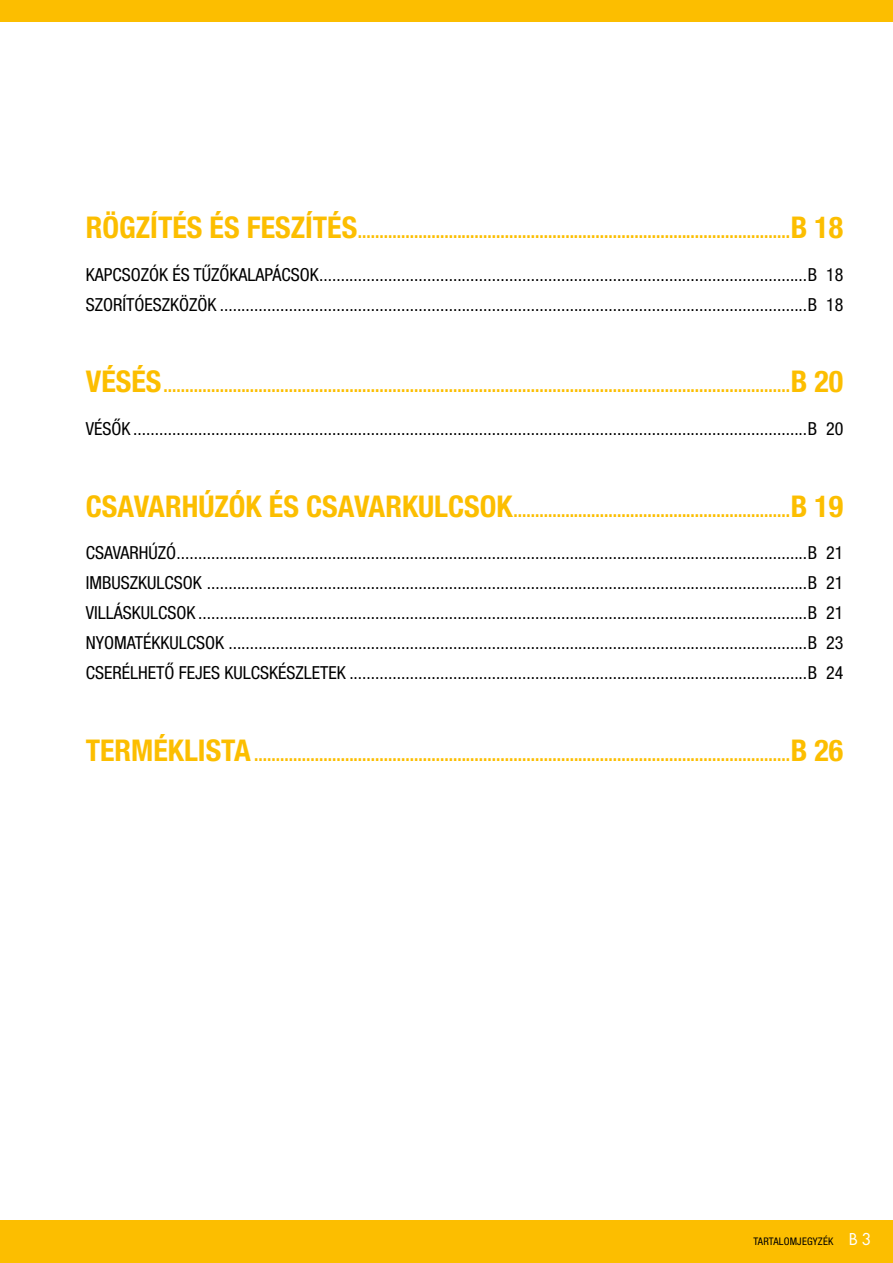
<style>
.page{position:relative;width:893px;height:1263px;background:#fff}
.page>*{position:absolute;margin:0;border:0;box-sizing:border-box;transform-origin:0 0}
.t1{font:condensed 18px/30px "Helvetica Neue LT Pro";color:#000}
.t2{font:700 condensed 18px "Helvetica Neue LT Pro";color:#fcbe00}
.t3{font:condensed 10.5px "Helvetica Neue LT Pro";letter-spacing:.02em;color:#000}
.s1{font-size:30px}
.s2{font-family:"Futura TOT";font-stretch:normal;font-size:18px;color:#fff}
</style>
<div class="page">
<div style="left:0;top:1220px;width:43px;height:43px;background:#fcbe00"></div>
<div style="left:0;top:0;width:893px;height:21px;background:#fcbe00"></div>
<div style="left:43px;top:1220px;width:850px;height:43px;background:#fcbe00"></div>
<p class="t2" style="left:86px;top:221px;width:759px"><span class="s1">RÖGZÍTÉS ÉS FESZÍTÉS</span>....................................................................................................<span class="s1">B 18</span></p>
<p class="t1" style="left:86px;top:259px;width:759px">KAPCSOZÓK ÉS TŰZŐKALAPÁCSOK.................................................................................................................B 18<br>SZORÍTÓESZKÖZÖK ........................................................................................................................................B 18</p>
<p class="t2" style="left:86px;top:375px;width:759px"><span class="s1">VÉSÉS</span>.................................................................................................................................................<span class="s1">B 20</span></p>
<p class="t1" style="left:86px;top:414px;width:759px">VÉSŐK ............................................................................................................................................................B 20</p>
<p class="t2" style="left:86px;top:499px;width:759px"><span class="s1">CSAVARHÚZÓK ÉS CSAVARKULCSOK</span>................................................................<span class="s1">B 19</span></p>
<p class="t1" style="left:86px;top:538px;width:759px;text-align:justify">CSAVARHÚZÓ..................................................................................................................................................B 21<br>IMBUSZKULCSOK ...........................................................................................................................................B 21<br>VILLÁSKULCSOK .............................................................................................................................................B 21<br>NYOMATÉKKULCSOK ......................................................................................................................................B 23<br>CSERÉLHETŐ FEJES KULCSKÉSZLETEK ..........................................................................................................B 24</p>
<p class="t2" style="left:86px;top:743px;width:759px"><span class="s1">TERMÉKLISTA</span> ............................................................................................................................<span class="s1">B 26</span></p>
<p class="t3" style="left:753px;top:1235px;width:120px">TARTALOMJEGYZÉK <span class="s2">B 3</span></p>
</div>
